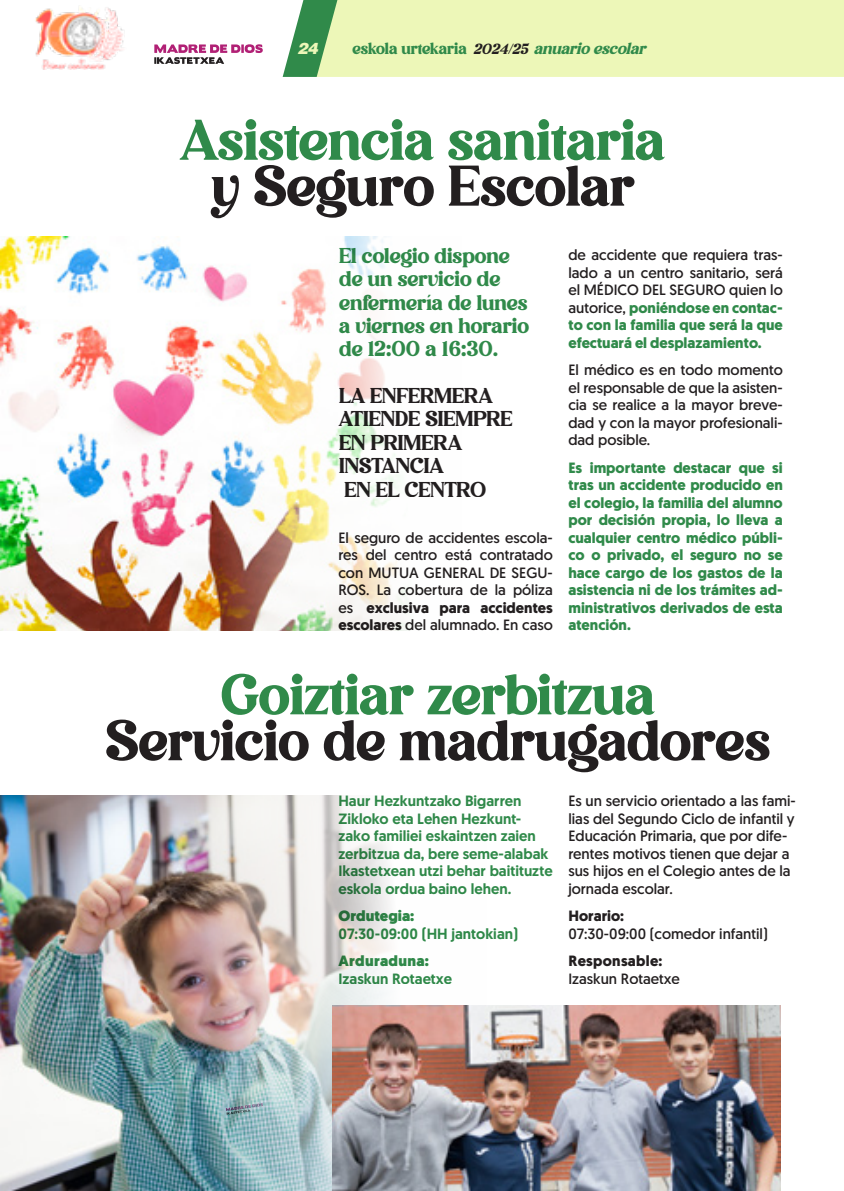
<style>
.page{position:relative;width:844px;height:1191px;background:#fff}
.page>*{position:absolute;margin:0;border:0;box-sizing:border-box;transform-origin:0 0}
.t1{font:55.3px "Avigea";color:#308a4a}
.t2{font:55.3px "Avigea";color:#231f20}
.t3{font:20.82px/23.3px "Avigea";color:#308a4a}
.t4{font:20.82px/23.3px "Avigea";color:#231f20}
.t5{font:15.75px "Avigea";color:#308a4a}
.t6{font:italic 900 15.75px "Helvetica LT Std";color:#edf7b8}
.t7{font:14.88px/17.5px "Geomanist";color:#231f20;text-align:justify}
.t8{font:700 14.88px/17.5px "Geomanist";color:#308a4a;text-align:justify}
.t9{font:500 14.88px/17.5px "Geomanist";color:#308a4a}
.t10{font:700 14.88px "Geomanist";letter-spacing:.02em;color:#231f20}
.t11{font:900 14.88px "Geomanist";letter-spacing:.02em;color:#308a4a}
.t12{font:900 14.88px "Geomanist";color:#308a4a}
.t13{font:700 14.88px "Geomanist";color:#231f20}
.s1{font-style:italic;font-size:14.17px;color:#231f20}
.s2{font-style:italic}
.s3{font-weight:700}
.s4{font-weight:700;color:#308a4a}
</style>
<div class="page">
<div style="left:341px;top:0;width:502px;height:77px;background:#edf7b8"></div>
<svg style="left:282px;top:0;width:59px;height:77px"></svg>
<svg style="left:154px;top:44px;width:109px;height:20px"></svg>
<img style="left:35px;top:6px;width:89px;height:64px">
<img style="left:0;top:795px;width:390px;height:396px">
<img style="left:0;top:237px;width:408px;height:393px">
<svg style="left:226px;top:1103px;width:37px;height:11px"></svg>
<img style="left:332px;top:1005px;width:448px;height:186px">
<p class="t6" style="left:297px;top:38px;width:23px">24</p>
<p class="t5" style="left:352px;top:39px;width:294px">eskola urtekaria <span class="s1">2024/25</span> <span class="s2">anuario escolar</span></p>
<h1 class="t1" style="left:181px;top:106px;width:485px">Asistencia sanitaria</h1>
<h1 class="t2" style="left:211px;top:152px;width:424px">y Seguro Escolar</h1>
<h2 class="t3" style="left:339px;top:244px;width:191px">El colegio dispone de un servicio de enfermería de lunes a viernes en horario de 12:00 a 16:30.</h2>
<h2 class="t4" style="left:339px;top:384px;width:175px">LA ENFERMERA<br>ATIENDE SIEMPRE<br>EN PRIMERA<br>INSTANCIA<br>EN EL CENTRO</h2>
<p class="t7" style="left:338px;top:528px;width:216px">El seguro de accidentes escola&shy;res del centro está contratado con MUTUA GENERAL DE SEGU-ROS. La cobertura de la póliza es <span class="s3">exclusiva para accidentes escolares</span> del alumnado. En caso</p>
<p class="t7" style="left:568px;top:246px;width:216px">de accidente que requiera tras&shy;lado a un centro sanitario, será el MÉDICO DEL SEGURO quien lo autorice, <span class="s4">poniéndose en contac&shy;to con la familia que será la que efectuará el desplazamiento.</span></p>
<p class="t7" style="left:568px;top:361px;width:216px">El médico es en todo momento el responsable de que la asisten&shy;cia se realice a la mayor breve&shy;dad y con la mayor profesionali&shy;dad posible.</p>
<p class="t8" style="left:568px;top:458px;width:216px">Es importante destacar que si tras un accidente producido en el colegio, la familia del alumno por decisión propia, lo lleva a cualquier centro médico públi&shy;co o privado, el seguro no se hace cargo de los gastos de la asistencia ni de los trámites ad&shy;ministrativos derivados de esta atención.</p>
<h1 class="t1" style="left:221px;top:661px;width:435px">Goiztiar zerbitzua</h1>
<h1 class="t2" style="left:105px;top:707px;width:666px">Servicio de madrugadores</h1>
<p class="t9" style="left:338px;top:792px;width:216px">Haur Hezkuntzako Bigarren<br>Zikloko eta Lehen Hezkunt&shy;zako familiei eskaintzen zaien zerbitzua da, bere seme-alabak<br>Ikastetxean utzi behar baitituzte eskola ordua baino lehen.</p>
<p class="t12" style="left:338px;top:906px;width:77px">Ordutegia:</p>
<p class="t9" style="left:338px;top:924px;width:181px">07:30-09:00 (HH jantokian)</p>
<p class="t11" style="left:338px;top:951px;width:92px">Arduraduna:</p>
<p class="t9" style="left:338px;top:969px;width:115px">Izaskun Rotaetxe</p>
<p class="t7" style="left:568px;top:792px;width:229px;text-align:left">Es un servicio orientado a las fami&shy;lias del Segundo Ciclo de infantil y<br>Educación Primaria, que por dife&shy;rentes motivos tienen que dejar a sus hijos en el Colegio antes de la jornada escolar.</p>
<p class="t13" style="left:568px;top:906px;width:57px">Horario:</p>
<p class="t7" style="left:568px;top:924px;width:201px">07:30-09:00 (comedor infantil)</p>
<p class="t10" style="left:568px;top:951px;width:95px">Responsable:</p>
<p class="t7" style="left:568px;top:969px;width:113px">Izaskun Rotaetxe</p>
</div>
